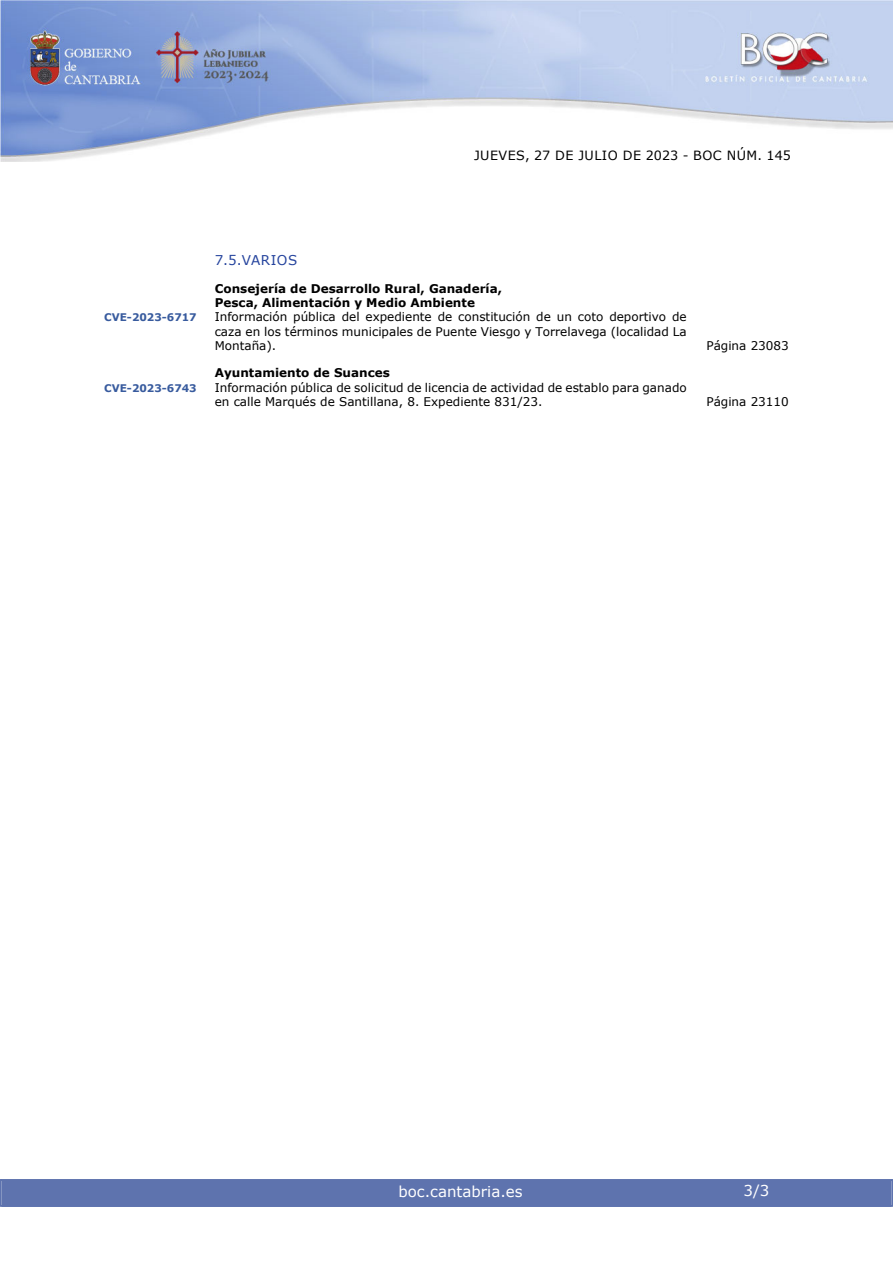
<style>
.page{position:relative;width:893px;height:1263px;background:#fff}
.page>*{position:absolute;margin:0;border:0;box-sizing:border-box;transform-origin:0 0}
.t1{font:15px "Verdana";color:#fff}
.indice_2{font:13.5px "Verdana";letter-spacing:.035em;color:#27459e}
.t2{font:12.75px "Verdana";letter-spacing:.035em;color:#000}
.indice_4{font:12px/14.4px "Verdana";color:#000;text-align:justify}
.indice_3{font:700 12px/14.4px "Verdana";color:#000}
.indice_4-2{font:700 10.5px "Verdana";color:#385b9e}
</style>
<div class="page">
<img style="left:0;top:0;width:893px;height:161px">
<div style="left:2px;top:1180px;width:889px;height:27px;background:#5e73ae"></div>
<div style="left:0;top:1179px;width:893px;height:28px;border:2px solid #5e73ae"></div>
<p class="t2" style="left:474px;top:147px;width:318px">JUEVES, 27 DE JULIO DE 2023 - BOC NÚM. 145</p>
<h3 class="indice_2" style="left:215px;top:251px;width:84px">7.5.VARIOS</h3>
<h4 class="indice_3" style="left:215px;top:281px;width:289px">Consejería de Desarrollo Rural, Ganadería,<br>Pesca, Alimentación y Medio Ambiente</h4>
<p class="indice_4-2" style="left:104px;top:310px;width:94px">CVE-2023-6717</p>
<p class="indice_4" style="left:215px;top:310px;width:473px">Información pública del expediente de constitución de un coto deportivo de caza en los términos municipales de Puente Viesgo y Torrelavega (localidad La Montaña).</p>
<h4 class="indice_3" style="left:215px;top:366px;width:177px">Ayuntamiento de Suances</h4>
<p class="indice_4-2" style="left:104px;top:380px;width:94px">CVE-2023-6743</p>
<p class="indice_4" style="left:215px;top:380px;width:473px">Información pública de solicitud de licencia de actividad de establo para ganado en calle Marqués de Santillana, 8. Expediente 831/23.</p>
<p class="indice_4" style="left:706px;top:339px;width:84px">Página 23083</p>
<p class="indice_4" style="left:706px;top:394px;width:84px">Página 23110</p>
<p class="t1" style="left:398px;top:1181px;width:126px">boc.cantabria.es</p>
<p class="t1" style="left:744px;top:1180px;width:27px">3/3</p>
</div>
